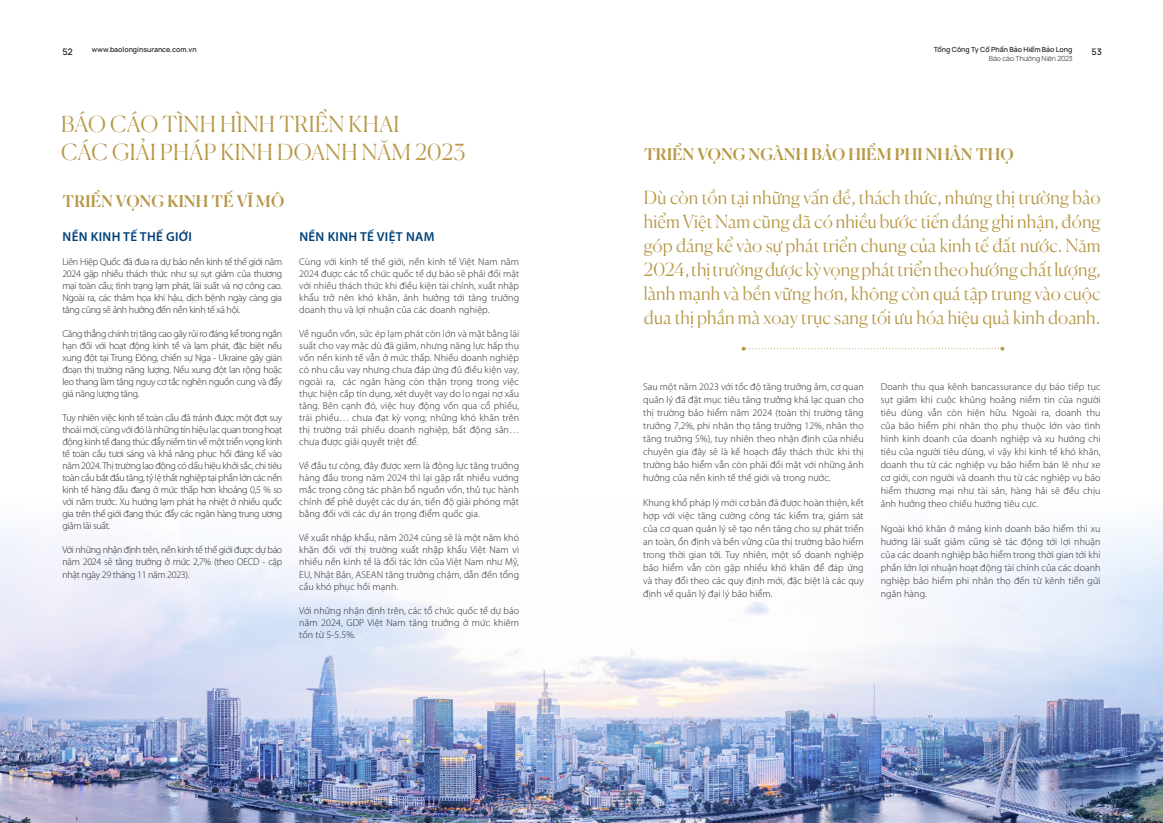
<style>
.page{position:relative;width:1163px;height:823px;background:#fff}
.page>*{position:absolute;margin:0;border:0;box-sizing:border-box;transform-origin:0 0}
.t1{font:300 22px/28.2px "Canela";letter-spacing:.02em;color:#b89846}
.t2{font:300 18px/24px "Canela";color:#b89846;text-align:justify}
.t3{font:500 16px "Canela";letter-spacing:.02em;color:#b89846}
.t4{font:600 13px "Myriad Pro";letter-spacing:.03em;color:#004179}
.t5{font:300 10px/12px "Myriad Pro";letter-spacing:.01em;color:#292829;text-align:justify}
.t6{font:600 9px "Manrope";color:#292829}
.t7{font:600 7px "Manrope";color:#292829}
.t8{font:300 7px "Manrope";color:#292829}
</style>
<div class="page">
<img style="left:0;top:523px;width:1162px;height:299px">
<svg style="left:741px;top:346px;width:263px;height:4px"></svg>
<p class="t6" style="left:62px;top:45px;width:12px">52</p>
<p class="t7" style="left:933px;top:45px;width:140px">Tổng Công Ty Cổ Phần Bảo Hiểm Bảo Long</p>
<p class="t6" style="left:1091px;top:45px;width:12px">53</p>
<p class="t8" style="left:988px;top:53px;width:85px">Báo cáo Thường Niên 2023</p>
<p class="t7" style="left:92px;top:45px;width:106px">www.baolonginsurance.com.vn</p>
<h1 class="t1" style="left:61px;top:108px;width:406px">BÁO CÁO TÌNH HÌNH TRIỂN KHAI<br>CÁC GIẢI PHÁP KINH DOANH NĂM 2023</h1>
<h3 class="t3" style="left:63px;top:189px;width:223px">TRIỂN VỌNG KINH TẾ VĨ MÔ</h3>
<h3 class="t4" style="left:62px;top:228px;width:131px">NỀN KINH TẾ THẾ GIỚI</h3>
<p class="t5" style="left:62px;top:255px;width:221px">Liên Hiệp Quốc đã đưa ra dự báo nền kinh tế thế giới năm 2024 gặp nhiều thách thức như sự sụt giảm của thương mại toàn cầu; tình trạng lạm phát, lãi suất và nợ công cao.<br>Ngoài ra, các thảm họa khí hậu, dịch bệnh ngày càng gia tăng cũng sẽ ảnh hưởng đến nền kinh tế xã hội.</p>
<p class="t5" style="left:62px;top:327px;width:221px">Căng thẳng chính trị tăng cao gây rủi ro đáng kể trong ngắn hạn đối với hoạt động kinh tế và lạm phát, đặc biệt nếu xung đột tại Trung Đông, chiến sự Nga - Ukraine gây gián đoạn thị trường năng lượng. Nếu xung đột lan rộng hoặc leo thang làm tăng nguy cơ tắc nghẽn nguồn cung và đẩy giá năng lượng tăng.</p>
<p class="t5" style="left:62px;top:411px;width:221px">Tuy nhiên việc kinh tế toàn cầu đã tránh được một đợt suy thoái mới, cùng với đó là những tín hiệu lạc quan trong hoạt động kinh tế đang thúc đẩy niềm tin về một triển vọng kinh tế toàn cầu tươi sáng và khả năng phục hồi đáng kể vào năm 2024. Thị trường lao động có dấu hiệu khởi sắc, chi tiêu toàn cầu bắt đầu tăng, tỷ lệ thất nghiệp tại phần lớn các nền kinh tế hàng đầu đang ở mức thấp hơn khoảng 0,5 % so với năm trước. Xu hướng lạm phát hạ nhiệt ở nhiều quốc gia trên thế giới đang thúc đẩy các ngân hàng trung ương giảm lãi suất.</p>
<p class="t5" style="left:62px;top:543px;width:221px">Với những nhận định trên, nền kinh tế thế giới được dự báo năm 2024 sẽ tăng trưởng ở mức 2,7% (theo OECD - cập nhật ngày 29 tháng 11 năm 2023).</p>
<h3 class="t4" style="left:299px;top:228px;width:137px">NỀN KINH TẾ VIỆT NAM</h3>
<p class="t5" style="left:299px;top:255px;width:221px">Cùng với kinh tế thế giới, nền kinh tế Việt Nam năm 2024 được các tổ chức quốc tế dự báo sẽ phải đối mặt với nhiều thách thức khi điều kiện tài chính, xuất nhập khẩu trở nên khó khăn, ảnh hưởng tới tăng trưởng doanh thu và lợi nhuận của các doanh nghiệp.</p>
<p class="t5" style="left:299px;top:327px;width:221px">Về nguồn vốn, sức ép lạm phát còn lớn và mặt bằng lãi suất cho vay mặc dù đã giảm, nhưng năng lực hấp thụ vốn nền kinh tế vẫn ở mức thấp. Nhiều doanh nghiệp có nhu cầu vay nhưng chưa đáp ứng đủ điều kiện vay, ngoài ra, các ngân hàng còn thận trọng trong việc thực hiện cấp tín dụng, xét duyệt vay do lo ngại nợ xấu tăng. Bên cạnh đó, việc huy động vốn qua cổ phiếu, trái phiếu… chưa đạt kỳ vọng; những khó khăn trên thị trường trái phiếu doanh nghiệp, bất động sản… chưa được giải quyết triệt để.</p>
<p class="t5" style="left:299px;top:459px;width:221px">Về đầu tư công, đây được xem là động lực tăng trưởng hàng đầu trong năm 2024 thì lại gặp rất nhiều vướng mắc trong công tác phân bổ nguồn vốn, thủ tục hành chính để phê duyệt các dự án, tiến độ giải phóng mặt bằng đối với các dự án trọng điểm quốc gia.</p>
<p class="t5" style="left:299px;top:531px;width:221px">Về xuất nhập khẩu, năm 2024 cũng sẽ là một năm khó khăn đối với thị trường xuất nhập khẩu Việt Nam vì nhiều nền kinh tế là đối tác lớn của Việt Nam như Mỹ, EU, Nhật Bản, ASEAN tăng trưởng chậm, dẫn đến tổng cầu khó phục hồi mạnh.</p>
<p class="t5" style="left:299px;top:603px;width:221px">Với những nhận định trên, các tổ chức quốc tế dự báo năm 2024, GDP Việt Nam tăng trưởng ở mức khiêm tốn từ 5-5.5%.</p>
<h3 class="t3" style="left:644px;top:142px;width:371px">TRIỂN VỌNG NGÀNH BẢO HIỂM PHI NHÂN THỌ</h3>
<p class="t2" style="left:643px;top:184px;width:458px">Dù còn tồn tại những vấn đề, thách thức, nhưng thị trường bảo hiểm Việt Nam cũng đã có nhiều bước tiến đáng ghi nhận, đóng góp đáng kể vào sự phát triển chung của kinh tế đất nước. Năm 2024, thị trường được kỳ vọng phát triển theo hướng chất lượng, lành mạnh và bền vững hơn, không còn quá tập trung vào cuộc đua thị phần mà xoay trục sang tối ưu hóa hiệu quả kinh doanh.</p>
<p class="t5" style="left:643px;top:380px;width:222px;line-height:13px">Sau một năm 2023 với tốc độ tăng trưởng âm, cơ quan quản lý đã đặt mục tiêu tăng trưởng khá lạc quan cho thị trường bảo hiểm năm 2024 (toàn thị trường tăng trưởng 7,2%, phi nhân thọ tăng trưởng 12%, nhân thọ tăng trưởng 5%), tuy nhiên theo nhận định của nhiều chuyên gia đây sẽ là kế hoạch đầy thách thức khi thị trường bảo hiểm vẫn còn phải đối mặt với những ảnh hưởng của nền kinh tế thế giới và trong nước.</p>
<p class="t5" style="left:643px;top:496px;width:222px;line-height:13px">Khung khổ pháp lý mới cơ bản đã được hoàn thiện, kết hợp với việc tăng cường công tác kiểm tra, giám sát của cơ quan quản lý sẽ tạo nền tảng cho sự phát triển an toàn, ổn định và bền vững của thị trường bảo hiểm trong thời gian tới. Tuy nhiên, một số doanh nghiệp bảo hiểm vẫn còn gặp nhiều khó khăn để đáp ứng và thay đổi theo các quy định mới, đặc biệt là các quy định về quản lý đại lý bảo hiểm.</p>
<p class="t5" style="left:880px;top:380px;width:221px;line-height:13px">Doanh thu qua kênh bancassurance dự báo tiếp tục sụt giảm khi cuộc khủng hoảng niềm tin của người tiêu dùng vẫn còn hiện hữu. Ngoài ra, doanh thu của bảo hiểm phi nhân thọ phụ thuộc lớn vào tình hình kinh doanh của doanh nghiệp và xu hướng chi tiêu của người tiêu dùng, vì vậy khi kinh tế khó khăn, doanh thu từ các nghiệp vụ bảo hiểm bán lẻ như xe cơ giới, con người và doanh thu từ các nghiệp vụ bảo hiểm thương mại như tài sản, hàng hải sẽ đều chịu ảnh hưởng theo chiều hướng tiêu cực.</p>
<p class="t5" style="left:880px;top:522px;width:221px;line-height:13px">Ngoài khó khăn ở mảng kinh doanh bảo hiểm thì xu hướng lãi suất giảm cũng sẽ tác động tới lợi nhuận của các doanh nghiệp bảo hiểm trong thời gian tới khi phần lớn lợi nhuận hoạt động tài chính của các doanh nghiệp bảo hiểm phi nhân thọ đến từ kênh tiền gửi ngân hàng.</p>
</div>
